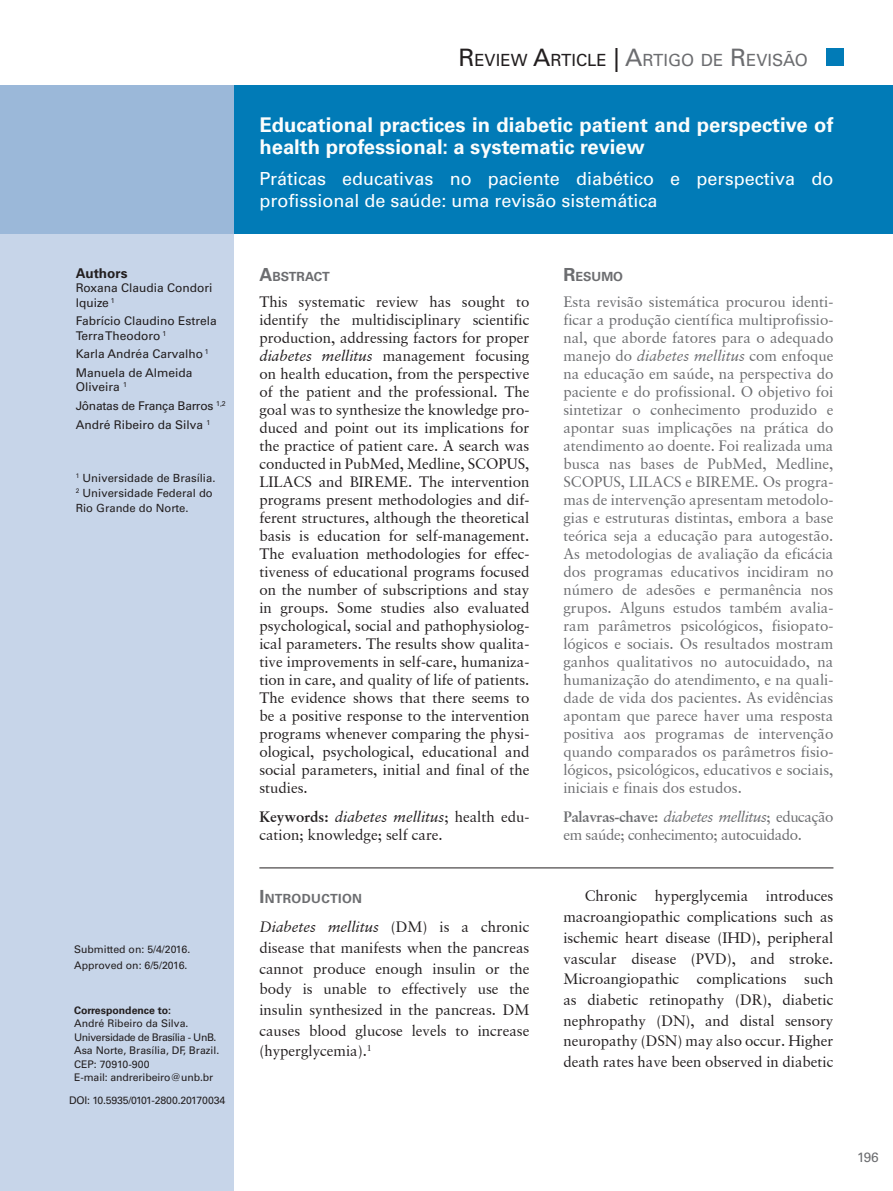
<style>
.page{position:relative;width:893px;height:1191px;background:#fff}
.page>*{position:absolute;margin:0;border:0;box-sizing:border-box;transform-origin:0 0}
.Título_Português{font:700 20.25px/22.5px "Univers LT Std";color:#fbfdfc}
.Title_Inglês{font:18px/21.6px "Univers LT Std";color:#fff}
.t1{font:16.8px "Univers LT Std";color:#6c6d70}
.Abstract{font:15px/18px "Garamond Retrospective S Si";color:#231f20;text-align:justify}
.Resumo{font:15px/18px "Garamond Retrospective S Si";color:#6c6d70;text-align:justify}
.Texto{font:15px/20.7px "Garamond Retrospective S Si";color:#231f20;text-align:justify}
.Texto_-_1º_paragráfo{font:15px/20.7px "Garamond Retrospective S Si";color:#231f20;text-align:justify}
.Palavras-chave{font:15px/18px "Garamond Retrospective S Si";letter-spacing:-.025em;color:#6c6d70}
.keywords{font:15px/18px "Garamond Retrospective S Si";color:#231f20}
.Tópico__Autores{font:13.5px "Univers 65 Bold";color:#231f20}
.t2{font:13.5px "Univers LT Std";color:#6c6d70}
.Intertilulo__Resumo{font:700 12.6px "Univers LT Std";color:#6c6d70}
.Intertítulo{font:700 12.6px "Univers LT Std";letter-spacing:.03em;color:#6c6d70}
.Nome_dos_autores{font:12px/14.4px "Univers LT Std";color:#231f20}
.Nome_dos_autores-2{font:12px "Univers LT Std";letter-spacing:-.02em;color:#231f20}
.Afiliações{font:11.25px/15px "Univers LT Std";color:#231f20}
.Autor_correspondente{font:10.5px "Univers LT Std";letter-spacing:-.01em;color:#231f20}
.Data_de_subs_aprova{font:10.5px "Univers LT Std";color:#231f20}
.Autor_correspondente-2{font:10.5px "Univers LT Std";letter-spacing:-.04em;color:#231f20}
.Correspondência_para{font:700 10.5px "Univers LT Std";color:#231f20}
.s1{font-size:24px;color:#231f20}
.s2{color:#231f20}
.s3{font-size:24px}
.s4{font-size:18px}
.s5{font-style:italic}
.s6{font-weight:700}
</style>
<div class="page">
<div style="left:0;top:234px;width:234px;height:957px;background:#c7d5e9"></div>
<div style="left:234px;top:85px;width:659px;height:149px;background:#017bb7"></div>
<div style="left:0;top:85px;width:234px;height:149px;background:#9bb8d9"></div>
<div style="left:826px;top:49px;width:17px;height:17px;background:#017bb7"></div>
<hr style="left:259px;top:867px;width:574px;height:1px;background:#231f20">
<p class="t1" style="left:458px;top:50px;width:351px"><span class="s1">R</span><span class="s2">EVIEW</span> <span class="s1">A</span><span class="s2">RTICLE</span> <span class="s1">|</span> <span class="s3">A</span>RTIGO DE <span class="s3">R</span>EVISÃO</p>
<p class="Título_Português" style="left:259px;top:113px;width:575px">Educational practices in diabetic patient and perspective of health professional: a systematic review</p>
<p class="Title_Inglês" style="left:259px;top:168px;width:575px">Práticas educativas no paciente diabético e perspectiva do profissional de saúde: uma revisão sistemática</p>
<p class="Tópico__Autores" style="left:76px;top:265px;width:53px">Authors</p>
<p class="Intertilulo__Resumo" style="left:259px;top:269px;width:72px"><span class="s4">A</span>BSTRACT</p>
<p class="Nome_dos_autores" style="left:76px;top:281px;width:138px">Roxana Claudia Condori<br>Iquize <sup>1</sup></p>
<p class="Nome_dos_autores" style="left:76px;top:314px;width:143px">Fabrício Claudino Estrela<br>Terra Theodoro <sup>1</sup></p>
<p class="Nome_dos_autores" style="left:76px;top:347px;width:135px">Karla Andréa Carvalho <sup>1</sup></p>
<p class="Nome_dos_autores" style="left:76px;top:365px;width:118px">Manuela de Almeida<br>Oliveira <sup>1</sup></p>
<p class="Nome_dos_autores-2" style="left:76px;top:398px;width:152px">Jônatas de França Barros <sup>1,2</sup></p>
<p class="Nome_dos_autores" style="left:76px;top:417px;width:136px">André Ribeiro da Silva <sup>1</sup></p>
<p class="Abstract" style="left:259px;top:293px;width:272px">This systematic review has sought to identify the multidisciplinary scientific production, addressing factors for proper <span class="s5">diabetes mellitus</span> management focusing on health education, from the perspective of the patient and the professional. The goal was to synthesize the knowledge pro&shy;duced and point out its implications for the practice of patient care. A search was conducted in PubMed, Medline, SCOPUS, LILACS and BIREME. The intervention programs present methodologies and dif&shy;ferent structures, although the theoretical basis is education for self-management.<br>The evaluation methodologies for effec&shy;tiveness of educational programs focused on the number of subscriptions and stay in groups. Some studies also evaluated psychological, social and pathophysiolog&shy;ical parameters. The results show qualita&shy;tive improvements in self-care, humaniza&shy;tion in care, and quality of life of patients.<br>The evidence shows that there seems to be a positive response to the intervention programs whenever comparing the physi&shy;ological, psychological, educational and social parameters, initial and final of the studies.</p>
<p class="Afiliações" style="left:76px;top:470px;width:141px"><sup>1</sup> Universidade de Brasília.</p>
<p class="Afiliações" style="left:76px;top:485px;width:139px"><sup>2</sup> Universidade Federal do<br>Rio Grande do Norte.</p>
<p class="Intertilulo__Resumo" style="left:563px;top:269px;width:61px"><span class="s4">R</span>ESUMO</p>
<p class="Resumo" style="left:563px;top:293px;width:272px">Esta revisão sistemática procurou identi&shy;ficar a produção científica multiprofissio&shy;nal, que aborde fatores para o adequado manejo do <span class="s5">diabetes mellitus</span> com enfoque na educação em saúde, na perspectiva do paciente e do profissional. O objetivo foi sintetizar o conhecimento produzido e apontar suas implicações na prática do atendimento ao doente. Foi realizada uma busca nas bases de PubMed, Medline, SCOPUS, LILACS e BIREME. Os progra&shy;mas de intervenção apresentam metodolo&shy;gias e estruturas distintas, embora a base teórica seja a educação para autogestão.<br>As metodologias de avaliação da eficácia dos programas educativos incidiram no número de adesões e permanência nos grupos. Alguns estudos também avalia&shy;ram parâmetros psicológicos, fisiopato&shy;lógicos e sociais. Os resultados mostram ganhos qualitativos no autocuidado, na humanização do atendimento, e na quali&shy;dade de vida dos pacientes. As evidências apontam que parece haver uma resposta positiva aos programas de intervenção quando comparados os parâmetros fisio&shy;lógicos, psicológicos, educativos e sociais, iniciais e finais dos estudos.</p>
<p class="Data_de_subs_aprova" style="left:74px;top:943px;width:118px">Submitted on: 5/4/2016.</p>
<p class="Data_de_subs_aprova" style="left:74px;top:958px;width:115px">Approved on: 6/5/2016.</p>
<p class="Correspondência_para" style="left:74px;top:1004px;width:99px">Correspondence to:</p>
<p class="Autor_correspondente" style="left:74px;top:1017px;width:116px">André Ribeiro da Silva.</p>
<p class="Autor_correspondente-2" style="left:74px;top:1031px;width:144px">Universidade de Brasília - UnB.</p>
<p class="Autor_correspondente" style="left:74px;top:1044px;width:147px">Asa Norte, Brasília, DF, Brazil.</p>
<p class="Autor_correspondente" style="left:74px;top:1058px;width:77px">CEP: 70910-900</p>
<p class="Autor_correspondente" style="left:74px;top:1071px;width:141px">E-mail: andreribeiro@unb.br</p>
<p class="Autor_correspondente" style="left:69px;top:1094px;width:158px">DOI: 10.5935/0101-2800.20170034</p>
<p class="keywords" style="left:259px;top:807px;width:271px"><span class="s6">Keywords:</span> <span class="s5">diabetes mellitus</span>; health edu&shy;cation; knowledge; self care.</p>
<p class="Palavras-chave" style="left:563px;top:807px;width:272px"><span class="s6">Palavras-chave:</span> <span class="s5">diabetes mellitus</span>; educação em saúde; conhecimento; autocuidado.</p>
<p class="Intertítulo" style="left:259px;top:891px;width:104px"><span class="s4">I</span>NTRODUCTION</p>
<p class="Texto_-_1º_paragráfo" style="left:259px;top:916px;width:272px"><span class="s5">Diabetes mellitus</span> (DM) is a chronic disease that manifests when the pancreas cannot produce enough insulin or the body is unable to effectively use the insulin synthesized in the pancreas. DM causes blood glucose levels to increase (hyperglycemia).<sup>1</sup></p>
<p class="Texto" style="left:563px;top:885px;width:272px;text-indent:21px">Chronic hyperglycemia introduces macroangiopathic complications such as ischemic heart disease (IHD), peripheral vascular disease (PVD), and stroke.<br>Microangiopathic complications such as diabetic retinopathy (DR), diabetic nephropathy (DN), and distal sensory neuropathy (DSN) may also occur. Higher death rates have been observed in diabetic</p>
<p class="t2" style="left:857px;top:1149px;width:23px">196</p>
</div>
